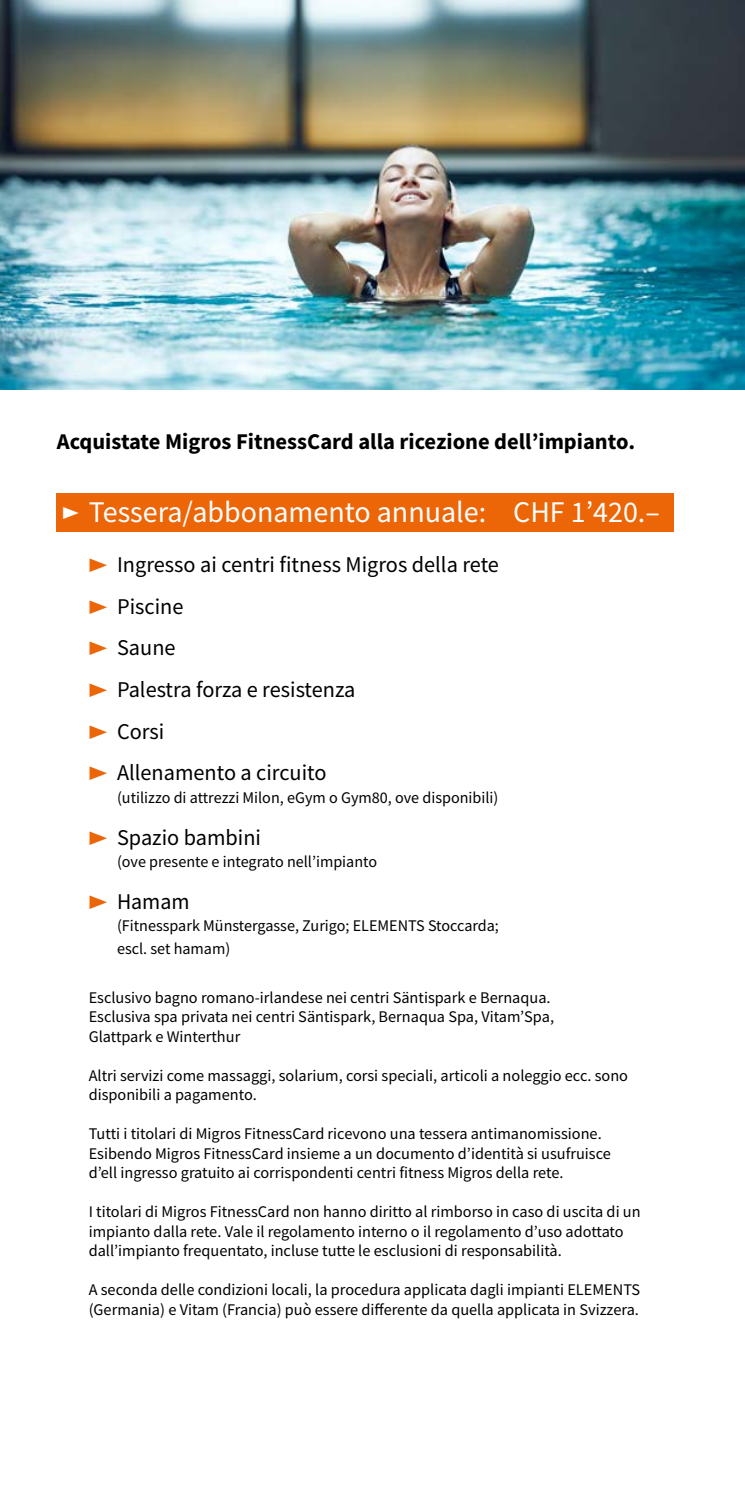
<style>
.page{position:relative;width:745px;height:1489px;background:#fff}
.page>*{position:absolute;margin:0;border:0;box-sizing:border-box;transform-origin:0 0}
.t1{font:30px "Source Sans Pro";color:#fff}
.t2{font:22.5px/41.8px "Source Sans Pro";color:#000}
.t3{font:700 22.5px "Source Sans Pro";color:#000}
.t4{font:16.25px/19.5px "Source Sans Pro";color:#000}
.s1{font-family:"Eclectic One";font-size:20px}
.s2{font-family:"Eclectic One";color:#ec6608}
</style>
<div class="page">
<div style="left:57px;top:492px;width:616px;height:39px;background:#ec6608"></div>
<img style="left:0;top:0;width:744px;height:390px">
<h2 class="t3" style="left:57px;top:426px;width:579px">Acquistate Migros FitnessCard alla ricezione dell’impianto.</h2>
<h1 class="t1" style="left:62px;top:493px;width:598px"><span class="s1">†</span> Tessera/abbonamento annuale: CHF 1’420.–</h1>
<h2 class="t2" style="left:89px;top:543px;width:411px"><span class="s2">†</span> Ingresso ai centri fitness Migros della rete <span class="s2">†</span> Piscine<br><span class="s2">†</span> Saune<br><span class="s2">†</span> Palestra forza e resistenza<br><span class="s2">†</span> Corsi<br><span class="s2">†</span> Allenamento a circuito</h2>
<p class="t4" style="left:117px;top:787px;width:382px">(utilizzo di attrezzi Milon, eGym o Gym80, ove disponibili)</p>
<h2 class="t2" style="left:89px;top:816px;width:174px"><span class="s2">†</span> Spazio bambini</h2>
<p class="t4" style="left:117px;top:851px;width:261px">(ove presente e integrato nell’impianto</p>
<h2 class="t2" style="left:89px;top:880px;width:102px"><span class="s2">†</span> Hamam</h2>
<p class="t4" style="left:117px;top:914px;width:383px;line-height:22.5px">(Fitnesspark Münstergasse, Zurigo; ELEMENTS Stoccarda; escl. set hamam)</p>
<p class="t4" style="left:89px;top:987px;width:466px">Esclusivo bagno romano-irlandese nei centri Säntispark e Bernaqua.<br>Esclusiva spa privata nei centri Säntispark, Bernaqua Spa, Vitam’Spa,<br>Glattpark e Winterthur</p>
<p class="t4" style="left:89px;top:1065px;width:540px">Altri servizi come massaggi, solarium, corsi speciali, articoli a noleggio ecc. sono disponibili a pagamento.</p>
<p class="t4" style="left:89px;top:1123px;width:523px">Tutti i titolari di Migros FitnessCard ricevono una tessera antimanomissione.<br>Esibendo Migros FitnessCard insieme a un documento d’identità si usufruisce d’ell ingresso gratuito ai corrispondenti centri fitness Migros della rete.</p>
<p class="t4" style="left:89px;top:1201px;width:553px">I titolari di Migros FitnessCard non hanno diritto al rimborso in caso di uscita di un impianto dalla rete. Vale il regolamento interno o il regolamento d’uso adottato dall’impianto frequentato, incluse tutte le esclusioni di responsabilità.</p>
<p class="t4" style="left:89px;top:1279px;width:552px">A seconda delle condizioni locali, la procedura applicata dagli impianti ELEMENTS (Germania) e Vitam (Francia) può essere differente da quella applicata in Svizzera.</p>
</div>
